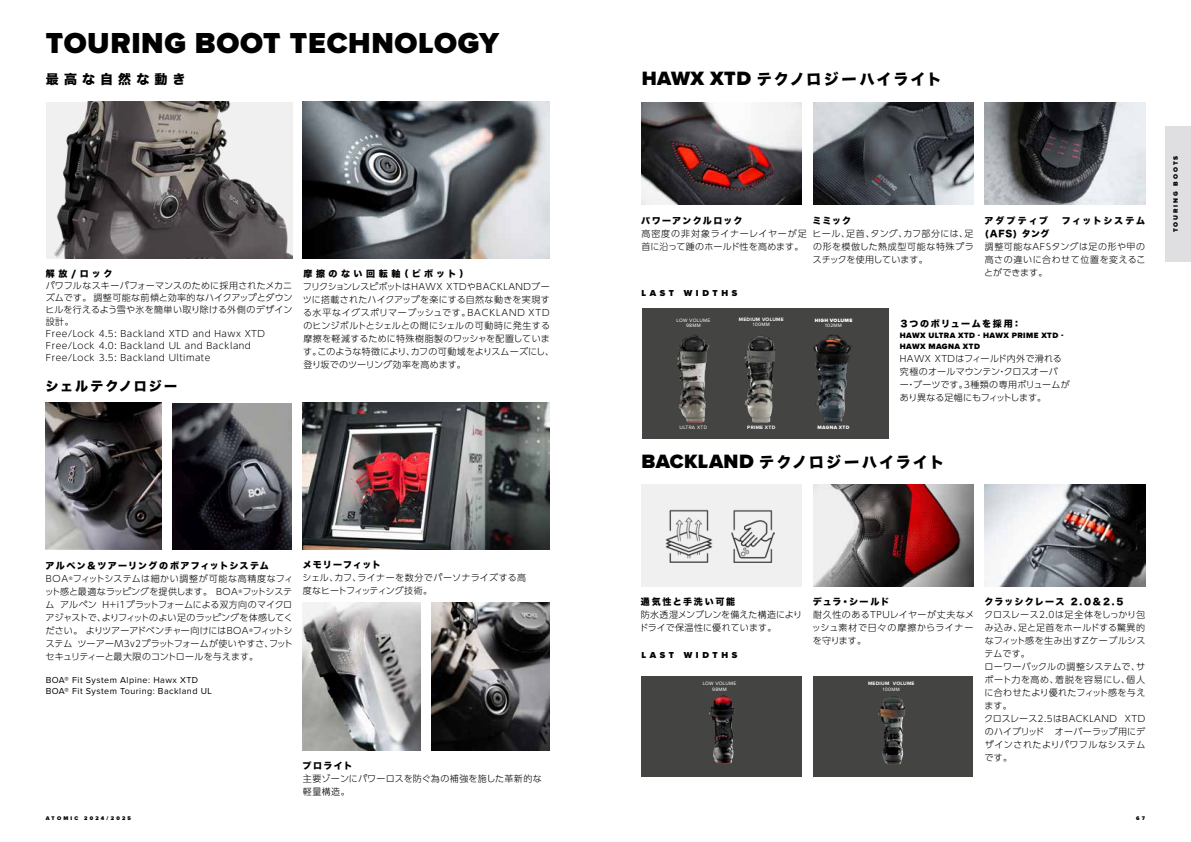
<style>
.page{position:relative;width:1191px;height:842px;background:#fff}
.page>*{position:absolute;margin:0;border:0;box-sizing:border-box;transform-origin:0 0}
.t1{font:900 30px "Proxima Nova Atomic";letter-spacing:.02em;color:#000}
.t2{font:900 20px "Proxima Nova Atomic";letter-spacing:.02em;color:#000}
.t3{font:15px "Hira Kaku Std W8";color:#000}
.t4{font:13px "Hira Kaku Std W8";letter-spacing:.15em;color:#000}
.t5{font:13px "Hira Kaku Std W8";letter-spacing:.395em;color:#000}
.t6{font:300 9px/13px "UD Shin Go Pr 6 N";letter-spacing:.03em;color:#000}
.t7{font:300 9px/12px "UD Shin Go Pr 6 N";letter-spacing:.05em;color:#000}
.t8{font:300 9px/13px "UD Shin Go Pr 6 N";letter-spacing:.01em;color:#000}
.t9{font:9px "Hira Kaku Std W8";letter-spacing:.155em;color:#000}
.t10{font:9px/10.8px "Proxima Nova";letter-spacing:.05em;color:#000}
.t11{font:9px/13px "Hira Kaku Std W8";letter-spacing:.175em;color:#000}
.t12{font:900 9px "Proxima Nova Atomic";letter-spacing:.4em;color:#000}
.t13{font:9px "Hira Kaku Std W8";letter-spacing:.125em;color:#000}
.t14{font:9px "Hira Kaku Std W8";letter-spacing:.395em;color:#000}
.t15{font:9px "Hira Kaku Std W8";letter-spacing:.195em;color:#000}
.t16{font:9px "Hira Kaku Std W8";letter-spacing:.105em;color:#000}
.t17{font:900 8px/11px "Proxima Nova Atomic";letter-spacing:.05em;color:#000}
.t18{font:900 6.5px "Proxima Nova Atomic";letter-spacing:.3em;color:#000}
.t19{font:900 5.5px "Proxima Nova Atomic";letter-spacing:.4em;color:#000}
.t20{font:5px/5.4px "Proxima Nova";letter-spacing:.05em;color:#fff;text-align:center}
.t21{font:700 5px "Proxima Nova";letter-spacing:.05em;color:#fff}
.t22{font:900 5px "Proxima Nova";letter-spacing:.05em;color:#fff}
.t23{font:5px "Proxima Nova Extrabld";letter-spacing:.05em;color:#fff}
.s1{font-family:"Proxima Nova";font-weight:400;font-size:8px}
</style>
<div class="page">
<img style="left:46px;top:102px;width:246px;height:156px">
<div style="left:642px;top:308px;width:246px;height:131px;background:#444443"></div>
<img style="left:744px;top:336px;width:31px;height:87px">
<img style="left:677px;top:335px;width:33px;height:88px">
<img style="left:813px;top:334px;width:39px;height:89px">
<img style="left:641px;top:103px;width:160px;height:102px">
<img style="left:813px;top:103px;width:160px;height:102px">
<img style="left:984px;top:103px;width:161px;height:102px">
<img style="left:303px;top:102px;width:246px;height:156px">
<img style="left:45px;top:402px;width:117px;height:147px">
<img style="left:173px;top:404px;width:118px;height:145px">
<img style="left:303px;top:402px;width:246px;height:147px">
<img style="left:303px;top:603px;width:117px;height:147px">
<img style="left:432px;top:603px;width:117px;height:147px">
<div style="left:641px;top:485px;width:160px;height:102px;background:#f0f0f0"></div>
<img style="left:813px;top:485px;width:160px;height:102px">
<img style="left:984px;top:485px;width:161px;height:102px">
<img style="left:665px;top:510px;width:47px;height:52px">
<img style="left:731px;top:510px;width:44px;height:52px">
<div style="left:641px;top:677px;width:160px;height:100px;background:#444443"></div>
<div style="left:813px;top:677px;width:160px;height:100px;background:#444443"></div>
<img style="left:709px;top:695px;width:19px;height:68px">
<img style="left:878px;top:696px;width:16px;height:66px">
<div style="left:1165px;top:126px;width:26px;height:136px;background:#dfdfe1"></div>
<h1 class="t1" style="left:46px;top:21px;width:455px">TOURING BOOT TECHNOLOGY</h1>
<h3 class="t5" style="left:46px;top:72px;width:141px">最高な自然な動き</h3>
<p class="t9" style="left:46px;top:269px;width:68px">解放/ロック</p>
<p class="t7" style="left:45px;top:280px;width:248px">パワフルなスキーパフォーマンスのために採用されたメカニズムです。 調整可能な前傾と効率的なハイクアップとダウンヒルを行えるよう雪や氷を簡単い取り除ける外側のデザイン設計。<br>Free/Lock 4.5: Backland XTD and Hawx XTD<br>Free/Lock 4.0: Backland UL and Backland<br>Free/Lock 3.5: Backland Ultimate</p>
<h3 class="t4" style="left:46px;top:379px;width:133px">シェルテクノロジー</h3>
<p class="t14" style="left:303px;top:269px;width:167px">摩擦のない回転軸（ピボット）</p>
<p class="t6" style="left:303px;top:280px;width:253px">フリクションレスピボットはHAWX XTDやBACKLANDブーツに搭載されたハイクアップを楽にする自然な動きを実現する水平なイグスポリマーブッシュです。BACKLAND XTDのヒンジボルトとシェルとの間にシェルの可動時に発生する摩擦を軽減するために特殊樹脂製のワッシャを配置しています。このような特徴により、カフの可動域をよりスムーズにし、登り坂でのツーリング効率を高めます。</p>
<h2 class="t2" style="left:642px;top:63px;width:111px">HAWX XTD</h2>
<h3 class="t3" style="left:756px;top:74px;width:186px;rotate:-2deg">テクノロジーハイライト</h3>
<p class="t9" style="left:812px;top:215px;width:40px">ミミック</p>
<p class="t6" style="left:812px;top:226px;width:163px;text-align:justify">ヒール、足首、タング、カフ部分には、足の形を模倣した熱成型可能な特殊プラスチックを使用しています。</p>
<p class="t9" style="left:641px;top:215px;width:103px">パワーアンクルロック</p>
<p class="t6" style="left:641px;top:226px;width:167px">高密度の非対象ライナーレイヤーが足首に沿って踵のホールド性を高めます。</p>
<p class="t12" style="left:641px;top:286px;width:97px">LAST WIDTHS</p>
<p class="t11" style="left:984px;top:214px;width:162px">アダプティブ　フィットシステム(AFS) タング</p>
<p class="t6" style="left:984px;top:239px;width:163px;text-align:justify">調整可能なAFSタングは足の形や甲の高さの違いに合わせて位置を変えることができます。</p>
<p class="t20" style="left:676px;top:317px;width:35px">LOW VOLUME<br>98MM</p>
<p class="t21" style="left:739px;top:317px;width:46px">MEDIUM VOLUME</p>
<p class="t20" style="left:753px;top:322px;width:18px">100MM</p>
<p class="t22" style="left:814px;top:318px;width:39px">HIGH VOLUME</p>
<p class="t20" style="left:825px;top:323px;width:18px">102MM</p>
<p class="t9" style="left:899px;top:318px;width:123px">３つのボリュームを採用：</p>
<p class="t17" style="left:900px;top:329px;width:165px">HAWX ULTRA XTD - HAWX PRIME XTD -<br>HAWX MAGNA XTD</p>
<p class="t8" style="left:900px;top:351px;width:171px">HAWX XTDはフィールド内外で滑れる究極のオールマウンテン・クロスオーバ<br>ー・ブーツです。３種類の専用ボリュームがあり異なる足幅にもフィットします。</p>
<p class="t20" style="left:679px;top:425px;width:29px">ULTRA XTD</p>
<p class="t21" style="left:747px;top:425px;width:30px">PRIME XTD</p>
<p class="t23" style="left:817px;top:425px;width:33px">MAGNA XTD</p>
<h2 class="t2" style="left:641px;top:446px;width:114px">BACKLAND</h2>
<h3 class="t3" style="left:759px;top:457px;width:186px;rotate:-2deg">テクノロジーハイライト</h3>
<p class="t18" style="left:1170px;top:232px;width:78px;rotate:-90deg">TOURING BOOTS</p>
<p class="t9" style="left:46px;top:560px;width:225px">アルペン＆ツアーリングのボアフィットシステム</p>
<p class="t6" style="left:45px;top:571px;width:250px;text-align:justify">BOA<span class="s1">®</span>フィットシステムは細かい調整が可能な高精度なフィット感と最適なラッピングを提供します。 BOA<span class="s1">®</span>フットシステム アルペン H+i1プラットフォームによる双方向のマイクロアジャストで、よりフィットのよい足のラッピングを体感してください。 よりツアーアドベンチャー向けにはBOA<span class="s1">®</span>フィットシステム ツーアーM3v2プラットフォームが使いやすさ、フットセキュリティーと最大限のコントロールを与えます。</p>
<p class="t10" style="left:46px;top:675px;width:168px">BOA® Fit System Alpine: Hawx XTD<br>BOA® Fit System Touring: Backland UL</p>
<p class="t16" style="left:303px;top:559px;width:80px">メモリーフィット</p>
<p class="t6" style="left:302px;top:570px;width:225px">シェル、カフ、ライナーを数分でパーソナライズする高度なヒートフィッティング技術。</p>
<p class="t9" style="left:302px;top:761px;width:52px">プロライト</p>
<p class="t6" style="left:303px;top:772px;width:240px">主要ゾーンにパワーロスを防ぐ為の補強を施した革新的な軽量構造。</p>
<p class="t15" style="left:641px;top:597px;width:96px">通気性と手洗い可能</p>
<p class="t8" style="left:639px;top:608px;width:164px">防水透湿メンブレンを備えた構造によりドライで保温性に優れています。</p>
<p class="t9" style="left:813px;top:597px;width:78px">デュラ・シールド</p>
<p class="t6" style="left:812px;top:608px;width:164px;text-align:justify">耐久性のあるTPUレイヤーが丈夫なメッシュ素材で日々の摩擦からライナーを守ります。</p>
<p class="t12" style="left:641px;top:649px;width:97px">LAST WIDTHS</p>
<p class="t20" style="left:702px;top:681px;width:35px">LOW VOLUME<br>98MM</p>
<p class="t21" style="left:868px;top:681px;width:48px">MEDIUM VOLUME</p>
<p class="t20" style="left:883px;top:686px;width:18px">100MM</p>
<p class="t13" style="left:984px;top:597px;width:140px">クラッシクレース 2.0&amp;2.5</p>
<p class="t6" style="left:984px;top:608px;width:163px">クロスレース2.0は足全体をしっかり包み込み、足と足首をホールドする驚異的なフィット感を生み出すZケーブルシステムです。<br>ローワーバックルの調整システムで、サポート力を高め、着脱を容易にし、個人に合わせたより優れたフィット感を与えます。<br>クロスレース2.5はBACKLAND XTDのハイブリッド オーバーラップ用にデザインされたよりパワフルなシステムです。</p>
<p class="t19" style="left:46px;top:814px;width:87px">ATOMIC 2024/2025</p>
<p class="t19" style="left:1136px;top:814px;width:10px">6 7</p>
</div>
